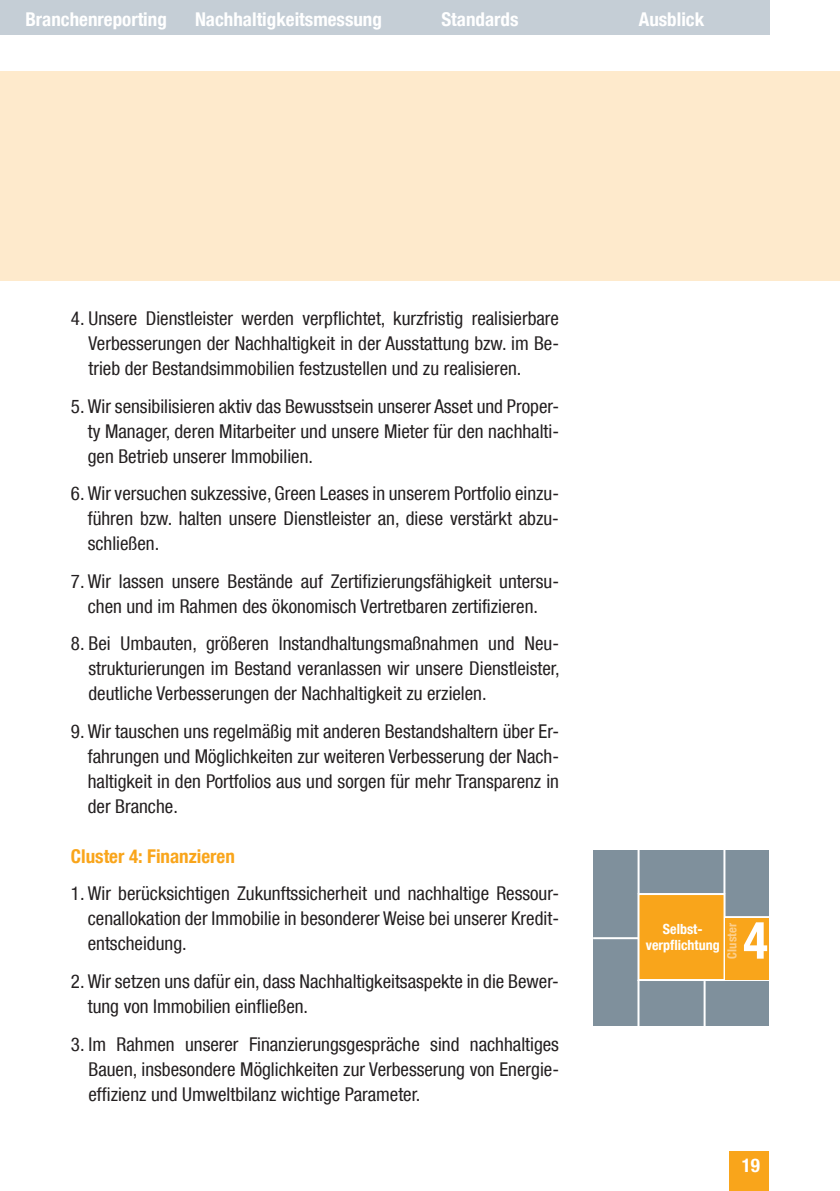
<style>
.page{position:relative;width:840px;height:1191px;background:#fff}
.page>*{position:absolute;margin:0;border:0;box-sizing:border-box;transform-origin:0 0}
.t1{font:700 condensed 51.2px "Helvetica Neue LT Com";color:#fff}
.t2{font:condensed 19px/25px "Helvetica Neue LT Com";color:#231f20;text-align:justify}
.t3{font:700 condensed 19px "Helvetica Neue LT Com";color:#fff}
.t4{font:700 condensed 19px "Helvetica Neue LT Com";color:#f9a51b}
.t5{font:700 condensed 14px/16px "Helvetica Neue LT Com";color:#fff;text-align:center}
.t6{font:700 condensed 12.6px "Helvetica Neue LT Com";color:#fdcf8c}
</style>
<div class="page">
<div style="left:0;top:71px;width:839px;height:210px;background:#feeacc"></div>
<div style="left:0;top:0;width:192px;height:34px;background:#c5ced6"></div>
<div style="left:192px;top:0;width:192px;height:34px;background:#c5ced6"></div>
<div style="left:383px;top:0;width:192px;height:34px;background:#c5ced6"></div>
<div style="left:575px;top:0;width:192px;height:34px;background:#c5ced6"></div>
<div style="left:728px;top:1151px;width:40px;height:40px;background:#f9a51b"></div>
<div style="left:592px;top:849px;width:176px;height:176px;background:#7f909c"></div>
<div style="left:637px;top:893px;width:88px;height:88px;background:#f9a51b;border:2px solid #fff"></div>
<hr style="left:637px;top:848px;width:2px;height:45px;background:#fff">
<hr style="left:637px;top:979px;width:2px;height:47px;background:#fff">
<hr style="left:723px;top:848px;width:2px;height:45px;background:#fff">
<hr style="left:703px;top:981px;width:2px;height:45px;background:#fff">
<hr style="left:724px;top:916px;width:45px;height:2px;background:#fff">
<hr style="left:592px;top:937px;width:45px;height:2px;background:#fff">
<hr style="left:724px;top:979px;width:46px;height:2px;background:#fff">
<div style="left:725px;top:918px;width:43px;height:61px;background:#f9a51b"></div>
<p class="t3" style="left:25px;top:8px;width:143px">Branchenreporting</p>
<p class="t3" style="left:195px;top:8px;width:188px">Nachhaltigkeitsmessung</p>
<p class="t3" style="left:441px;top:8px;width:79px">Standards</p>
<p class="t3" style="left:638px;top:8px;width:67px">Ausblick</p>
<p class="t2" style="left:88px;top:306px;width:472px;text-indent:-18px">4. Unsere Dienstleister werden verpflichtet, kurzfristig realisierbare Verbesserungen der Nachhaltigkeit in der Ausstattung bzw. im Be&shy;trieb der Bestandsimmobilien festzustellen und zu realisieren.</p>
<p class="t2" style="left:88px;top:393px;width:472px;text-indent:-17px">5. Wir sensibilisieren aktiv das Bewusstsein unserer Asset und Proper&shy;ty Manager, deren Mitarbeiter und unsere Mieter für den nachhalti&shy;gen Betrieb unserer Immobilien.</p>
<p class="t2" style="left:88px;top:481px;width:472px;text-indent:-17px">6. Wir versuchen sukzessive, Green Leases in unserem Portfolio einzu&shy;führen bzw. halten unsere Dienstleister an, diese verstärkt abzu&shy;schließen.</p>
<p class="t2" style="left:71px;top:568px;width:489px;text-align:center">7. Wir lassen unsere Bestände auf Zertifizierungsfähigkeit untersu&shy;chen und im Rahmen des ökonomisch Vertretbaren zertifizieren.</p>
<p class="t2" style="left:88px;top:631px;width:472px;text-indent:-18px">8. Bei Umbauten, größeren Instandhaltungsmaßnahmen und Neu&shy;strukturierungen im Bestand veranlassen wir unsere Dienstleister, deutliche Verbesserungen der Nachhaltigkeit zu erzielen.</p>
<p class="t2" style="left:88px;top:718px;width:472px;text-indent:-17px">9. Wir tauschen uns regelmäßig mit anderen Bestandshaltern über Er&shy;fahrungen und Möglichkeiten zur weiteren Verbesserung der Nach&shy;haltigkeit in den Portfolios aus und sorgen für mehr Transparenz in der Branche.</p>
<p class="t4" style="left:71px;top:844px;width:165px">Cluster 4: Finanzieren</p>
<p class="t2" style="left:88px;top:881px;width:472px;text-indent:-17px">1. Wir berücksichtigen Zukunftssicherheit und nachhaltige Ressour&shy;cenallokation der Immobilie in besonderer Weise bei unserer Kredit&shy;entscheidung.</p>
<p class="t2" style="left:88px;top:968px;width:472px;text-indent:-17px">2. Wir setzen uns dafür ein, dass Nachhaltigkeitsaspekte in die Bewer&shy;tung von Immobilien einfließen.</p>
<p class="t2" style="left:88px;top:1031px;width:472px;text-indent:-18px">3. Im Rahmen unserer Finanzierungsgespräche sind nachhaltiges Bauen, insbesondere Möglichkeiten zur Verbesserung von Energie&shy;effizienz und Umweltbilanz wichtige Parameter.</p>
<p class="t5" style="left:645px;top:921px;width:75px">Selbst&shy;verpflichtung</p>
<p class="t6" style="left:724px;top:958px;width:37px;rotate:-90deg">Cluster</p>
<h1 class="t1" style="left:742px;top:909px;width:26px">4</h1>
<p class="t3" style="left:741px;top:1153px;width:20px">19</p>
</div>
